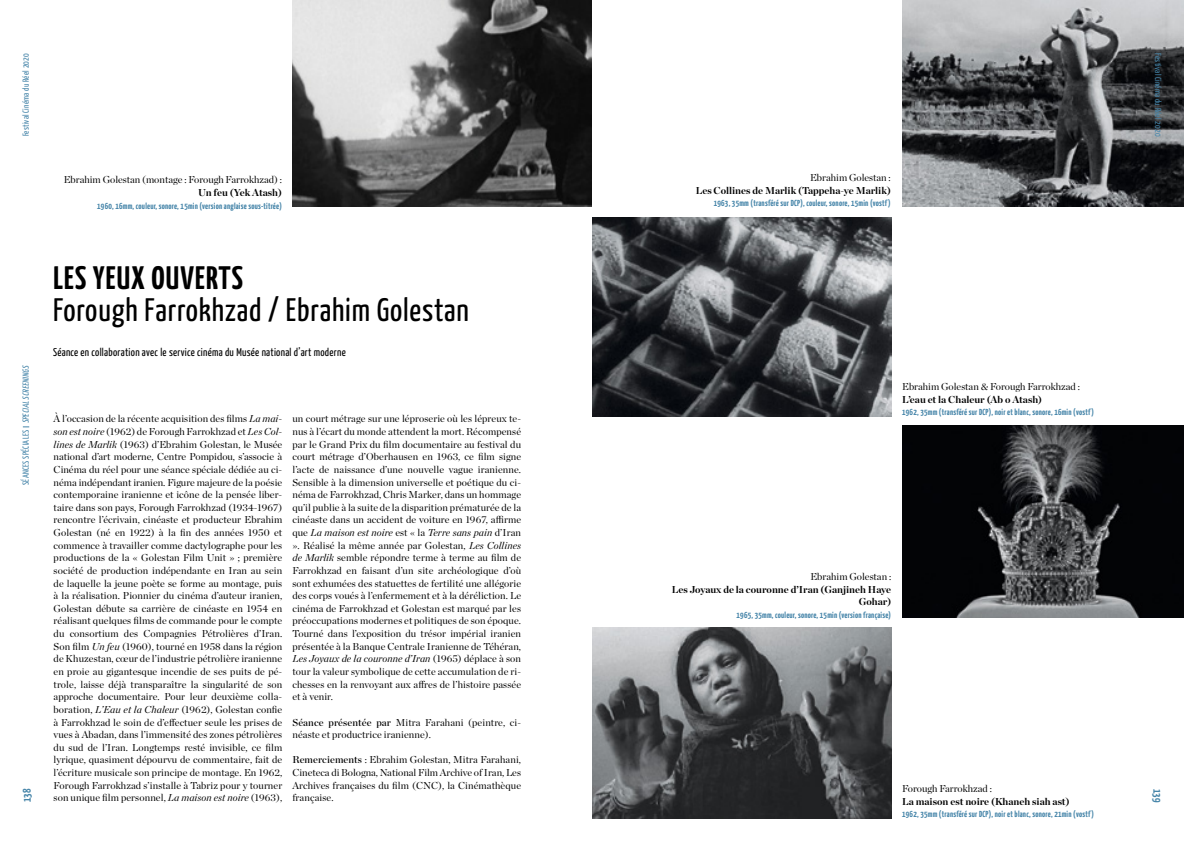
<style>
.page{position:relative;width:1184px;height:851px;background:#fff}
.page>*{position:absolute;margin:0;border:0;box-sizing:border-box;transform-origin:0 0}
.t1{font:32.5px "Yanone Kaffeesatz";letter-spacing:.025em;color:#000}
.t2{font:700 32.5px "Yanone Kaffeesatz";letter-spacing:.035em;color:#000}
.t3{font:11.25px "Yanone Kaffeesatz";letter-spacing:.025em;color:#000}
.t4{font:700 11.25px "Yanone Kaffeesatz";color:#4685a9}
.t5{font:10px/12.6px "Chronicle Display";letter-spacing:.01em;color:#000;text-align:justify}
.t6{font:700 10px/12.6px "Chronicle Display";color:#000;text-align:right}
.t7{font:700 8.75px "Yanone Kaffeesatz";letter-spacing:.025em;color:#4685a9}
.t8{font:8.75px "Yanone Kaffeesatz";letter-spacing:.025em;color:#4685a9}
.t9{font:italic 8.75px "Yanone Kaffeesatz";color:#4685a9}
.s1{font-style:normal}
.s2{font-style:italic}
.s3{font-family:"Chronicle Display Semi"}
</style>
<div class="page">
<img style="left:292px;top:0;width:300px;height:207px">
<img style="left:592px;top:218px;width:299px;height:198px">
<img style="left:902px;top:425px;width:281px;height:192px">
<img style="left:592px;top:627px;width:299px;height:191px">
<img style="left:902px;top:0;width:281px;height:207px">
<p class="t8" style="left:21px;top:136px;width:85px;rotate:-90deg">Festival Cinéma du Réel 2020</p>
<p class="t5" style="left:64px;top:173px;width:220px">Ebrahim Golestan (montage : Forough Farrokhzad) :</p>
<p class="t6" style="left:198px;top:185px;width:85px">Un feu (Yek Atash)</p>
<p class="t7" style="left:97px;top:200px;width:186px">1960, 16mm, couleur, sonore, 15min (version anglaise sous-titrée)</p>
<p class="t9" style="left:21px;top:485px;width:122px;rotate:-90deg"><span class="s1">S É A N C E S S P É C I A L E S</span> SPECIAL SCREENINGS</p>
<p class="t4" style="left:20px;top:801px;width:15px;rotate:-90deg">138</p>
<h1 class="t2" style="left:53px;top:257px;width:191px">LES YEUX OUVERTS</h1>
<h1 class="t1" style="left:53px;top:290px;width:417px">Forough Farrokhzad / Ebrahim Golestan</h1>
<p class="t3" style="left:53px;top:345px;width:294px">Séance en collaboration avec le service cinéma du Musée national d’art moderne</p>
<p class="t5" style="left:54px;top:412px;width:230px">À l’occasion de la récente acquisition des films <span class="s2">La mai&shy;son est noire</span> (1962) de Forough Farrokhzad et <span class="s2">Les Col&shy;lines de Marlik</span> (1963) d’Ebrahim Golestan, le Musée national d’art moderne, Centre Pompidou, s’associe à Cinéma du réel pour une séance spéciale dédiée au ci&shy;néma indépendant iranien. Figure majeure de la poésie contemporaine iranienne et icône de la pensée liber&shy;taire dans son pays, Forough Farrokhzad (1934-1967) rencontre l’écrivain, cinéaste et producteur Ebrahim Golestan (né en 1922) à la fin des années 1950 et commence à travailler comme dactylographe pour les productions de la « Golestan Film Unit » ; première société de production indépendante en Iran au sein de laquelle la jeune poète se forme au montage, puis à la réalisation. Pionnier du cinéma d’auteur iranien, Golestan débute sa carrière de cinéaste en 1954 en réalisant quelques films de commande pour le compte du consortium des Compagnies Pétrolières d’Iran.<br>Son film <span class="s2">Un feu</span> (1960), tourné en 1958 dans la région de Khuzestan, cœur de l’industrie pétrolière iranienne en proie au gigantesque incendie de ses puits de pé&shy;trole, laisse déjà transparaître la singularité de son approche documentaire. Pour leur deuxième colla&shy;boration, <span class="s2">L’Eau et la Chaleur</span> (1962), Golestan confie à Farrokhzad le soin de d’effectuer seule les prises de vues à Abadan, dans l’immensité des zones pétrolières du sud de l’Iran. Longtemps resté invisible, ce film lyrique, quasiment dépourvu de commentaire, fait de l’écriture musicale son principe de montage. En 1962, Forough Farrokhzad s’installe à Tabriz pour y tourner son unique film personnel, <span class="s2">La maison est noire</span> (1963),</p>
<p class="t5" style="left:292px;top:412px;width:230px">un court métrage sur une léproserie où les lépreux te&shy;nus à l’écart du monde attendent la mort. Récompensé par le Grand Prix du film documentaire au festival du court métrage d’Oberhausen en 1963, ce film signe l’acte de naissance d’une nouvelle vague iranienne.<br>Sensible à la dimension universelle et poétique du ci&shy;néma de Farrokhzad, Chris Marker, dans un hommage qu’il publie à la suite de la disparition prématurée de la cinéaste dans un accident de voiture en 1967, affirme que <span class="s2">La maison est noire</span> est « la <span class="s2">Terre sans pain</span> d’Iran ». Réalisé la même année par Golestan, <span class="s2">Les Collines de Marlik</span> semble répondre terme à terme au film de Farrokhzad en faisant d’un site archéologique d’où sont exhumées des statuettes de fertilité une allégorie des corps voués à l’enfermement et à la déréliction. Le cinéma de Farrokhzad et Golestan est marqué par les préoccupations modernes et politiques de son époque.<br>Tourné dans l’exposition du trésor impérial iranien présentée à la Banque Centrale Iranienne de Téhéran, <span class="s2">Les Joyaux de la couronne d’Iran</span> (1965) déplace à son tour la valeur symbolique de cette accumulation de ri&shy;chesses en la renvoyant aux affres de l’histoire passée et à venir.</p>
<p class="t5" style="left:292px;top:714px;width:230px"><span class="s3">Séance présentée par</span> Mitra Farahani (peintre, ci&shy;néaste et productrice iranienne).</p>
<p class="t5" style="left:292px;top:752px;width:230px"><span class="s3">Remerciements</span> : Ebrahim Golestan, Mitra Farahani, Cineteca di Bologna, National Film Archive of Iran, Les Archives françaises du film (CNC), la Cinémathèque française.</p>
<p class="t5" style="left:810px;top:171px;width:82px">Ebrahim Golestan :</p>
<p class="t6" style="left:695px;top:183px;width:196px">Les Collines de Marlik (Tappeha-ye Marlik)</p>
<p class="t7" style="left:713px;top:198px;width:178px">1963, 35mm (transféré sur DCP), couleur, sonore, 15min (vostf)</p>
<p class="t8" style="left:1163px;top:53px;width:85px;rotate:90deg">Festival Cinéma du Réel 2020</p>
<p class="t5" style="left:902px;top:379px;width:179px">Ebrahim Golestan &amp; Forough Farrokhzad :</p>
<p class="t6" style="left:902px;top:392px;width:141px">L’eau et la Chaleur (Ab o Atash)</p>
<p class="t7" style="left:902px;top:407px;width:193px">1962, 35mm (transféré sur DCP), noir et blanc, sonore, 16min (vostf)</p>
<p class="t5" style="left:810px;top:569px;width:82px">Ebrahim Golestan :</p>
<p class="t6" style="left:672px;top:582px;width:221px">Les Joyaux de la couronne d’Iran (Ganjineh Haye<br>Gohar)</p>
<p class="t7" style="left:736px;top:609px;width:156px">1965, 35mm, couleur, sonore, 15min (version française)</p>
<p class="t5" style="left:902px;top:781px;width:91px">Forough Farrokhzad :</p>
<p class="t6" style="left:902px;top:794px;width:169px">La maison est noire (Khaneh siah ast)</p>
<p class="t7" style="left:902px;top:808px;width:193px">1962, 35mm (transféré sur DCP), noir et blanc, sonore, 21min (vostf)</p>
<p class="t4" style="left:1164px;top:788px;width:15px;rotate:90deg">139</p>
</div>
